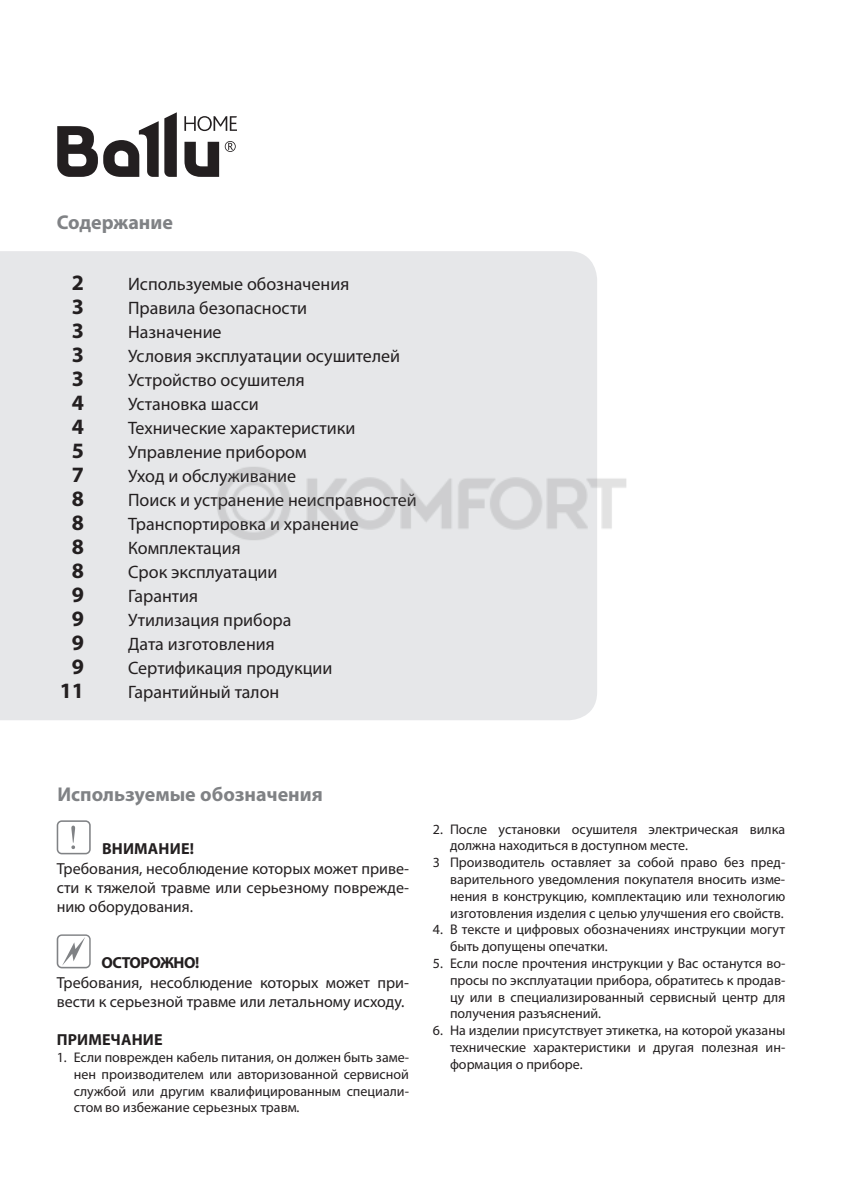
<style>
.page{position:relative;width:842px;height:1191px;background:#fff}
.page>*{position:absolute;margin:0;border:0;box-sizing:border-box;transform-origin:0 0}
.t1{font:700 22px "Myriad Pro";color:#231f20}
.t2{font:700 20px "Myriad Pro";color:#808285}
.t3{font:18px "Myriad Pro";color:#231f20}
.t4{font:16px/19.2px "Myriad Pro";color:#231f20;text-align:justify}
.t5{font:700 16px "Myriad Pro";letter-spacing:.01em;color:#231f20}
.t6{font:700 16px "Myriad Pro";letter-spacing:-.03em;color:#231f20}
.t7{font:14px/16.8px "Myriad Pro";color:#231f20;text-align:justify}
</style>
<div class="page">
<div style="left:0;top:251px;width:597px;height:469px;background:#e6e7e9"></div>
<svg style="left:57px;top:820px;width:34px;height:34px"></svg>
<svg style="left:57px;top:934px;width:34px;height:34px"></svg>
<svg style="left:57px;top:112px;width:180px;height:65px"></svg>
<img style="left:210px;top:457px;width:417px;height:92px">
<h2 class="t2" style="left:57px;top:209px;width:118px">Содержание</h2>
<h1 class="t1" style="left:72px;top:268px;width:14px">2</h1>
<p class="t3" style="left:128px;top:272px;width:223px">Используемые обозначения</p>
<h1 class="t1" style="left:72px;top:292px;width:14px">3</h1>
<p class="t3" style="left:128px;top:296px;width:181px">Правила безопасности</p>
<h1 class="t1" style="left:72px;top:316px;width:14px">3</h1>
<p class="t3" style="left:128px;top:320px;width:95px">Назначение</p>
<h1 class="t1" style="left:72px;top:340px;width:14px">3</h1>
<p class="t3" style="left:128px;top:344px;width:273px">Условия эксплуатации осушителей</p>
<h1 class="t1" style="left:72px;top:364px;width:14px">3</h1>
<p class="t3" style="left:128px;top:368px;width:178px">Устройство осушителя</p>
<h1 class="t1" style="left:72px;top:388px;width:14px">4</h1>
<p class="t3" style="left:128px;top:392px;width:132px">Установка шасси</p>
<h1 class="t1" style="left:72px;top:412px;width:14px">4</h1>
<p class="t3" style="left:128px;top:416px;width:229px">Технические характеристики</p>
<h1 class="t1" style="left:72px;top:436px;width:14px">5</h1>
<p class="t3" style="left:128px;top:440px;width:180px">Управление прибором</p>
<h1 class="t1" style="left:72px;top:460px;width:14px">7</h1>
<p class="t3" style="left:128px;top:464px;width:170px">Уход и обслуживание</p>
<h1 class="t1" style="left:72px;top:484px;width:14px">8</h1>
<p class="t3" style="left:128px;top:488px;width:290px">Поиск и устранение неисправностей</p>
<h1 class="t1" style="left:72px;top:508px;width:14px">8</h1>
<p class="t3" style="left:128px;top:512px;width:232px">Транспортировка и хранение</p>
<h1 class="t1" style="left:72px;top:532px;width:14px">8</h1>
<p class="t3" style="left:128px;top:536px;width:114px">Комплектация</p>
<h1 class="t1" style="left:72px;top:556px;width:14px">8</h1>
<p class="t3" style="left:128px;top:560px;width:151px">Срок эксплуатации</p>
<h1 class="t1" style="left:72px;top:580px;width:14px">9</h1>
<p class="t3" style="left:128px;top:584px;width:71px">Гарантия</p>
<h1 class="t1" style="left:72px;top:604px;width:14px">9</h1>
<p class="t3" style="left:128px;top:608px;width:165px">Утилизация прибора</p>
<h1 class="t1" style="left:72px;top:628px;width:14px">9</h1>
<p class="t3" style="left:128px;top:632px;width:148px">Дата изготовления</p>
<h1 class="t1" style="left:72px;top:652px;width:14px">9</h1>
<p class="t3" style="left:128px;top:656px;width:206px">Сертификация продукции</p>
<h1 class="t1" style="left:60px;top:676px;width:26px">11</h1>
<p class="t3" style="left:128px;top:680px;width:153px">Гарантийный талон</p>
<h2 class="t2" style="left:57px;top:781px;width:267px">Используемые обозначения</h2>
<p class="t5" style="left:102px;top:838px;width:93px">ВНИМАНИЕ!</p>
<p class="t4" style="left:57px;top:858px;width:354px">Требования, несоблюдение которых может приве&shy;сти к тяжелой травме или серьезному поврежде&shy;нию оборудования.</p>
<p class="t6" style="left:102px;top:952px;width:99px">ОСТОРОЖНО!</p>
<p class="t4" style="left:57px;top:972px;width:354px">Требования, несоблюдение которых может при&shy;вести к серьезной травме или летальному исходу.</p>
<p class="t5" style="left:57px;top:1029px;width:107px">ПРИМЕЧАНИЕ</p>
<p class="t7" style="left:74px;top:1048px;width:337px;text-indent:-17px">1. Если поврежден кабель питания, он должен быть заме&shy;нен производителем или авторизованной сервисной службой или другим квалифицированным специали&shy;стом во избежание серьезных травм.</p>
<p class="t7" style="left:433px;top:820px;width:354px">2. После установки осушителя электрическая вилка</p>
<p class="t7" style="left:450px;top:837px;width:239px">должна находиться в доступном месте.</p>
<p class="t7" style="left:433px;top:854px;width:354px">3 Производитель оставляет за собой право без пред-</p>
<p class="t7" style="left:450px;top:870px;width:337px">варительного уведомления покупателя вносить изме-</p>
<p class="t7" style="left:450px;top:887px;width:337px">нения в конструкцию, комплектацию или технологию</p>
<p class="t7" style="left:450px;top:904px;width:335px">изготовления изделия с целью улучшения его свойств.</p>
<p class="t7" style="left:450px;top:921px;width:337px;text-indent:-17px">4. В тексте и цифровых обозначениях инструкции могут быть допущены опечатки.</p>
<p class="t7" style="left:450px;top:954px;width:337px;text-indent:-17px">5. Если после прочтения инструкции у Вас останутся во&shy;просы по эксплуатации прибора, обратитесь к продав&shy;цу или в специализированный сервисный центр для получения разъяснений.</p>
<p class="t7" style="left:450px;top:1022px;width:337px;text-indent:-17px">6. На изделии присутствует этикетка, на которой указаны технические характеристики и другая полезная ин&shy;формация о приборе.</p>
</div>
